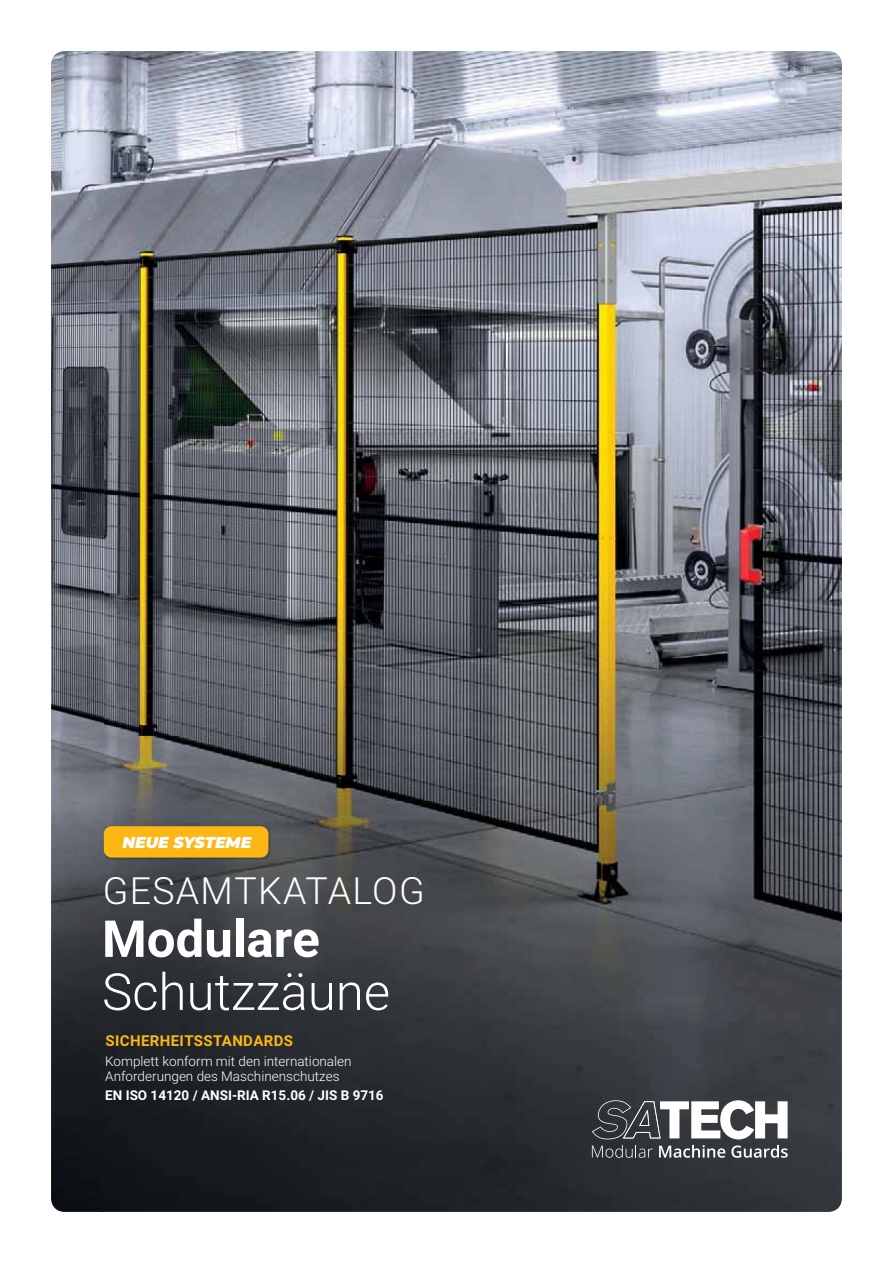
<style>
.page{position:relative;width:893px;height:1263px;background:#fff}
.page>*{position:absolute;margin:0;border:0;box-sizing:border-box;transform-origin:0 0}
.t1{font:300 51px "Roboto";color:#fff}
.t2{font:700 51px "Roboto";color:#fff}
.t3{font:300 37.5px "Roboto";letter-spacing:.035em;color:#fff}
.t4{font:italic 900 15.75px "Montserrat";color:#fff}
.t5{font:700 15px "Roboto";letter-spacing:.025em;color:#fdb714}
.t6{font:300 13.5px/15px "Roboto";color:#fff}
.t7{font:700 13.5px "Roboto";color:#fff}
</style>
<div class="page">
<img style="left:103px;top:51px;width:739px;height:685px">
<img style="left:51px;top:51px;width:52px;height:1161px">
<img style="left:102px;top:736px;width:740px;height:476px">
<svg style="left:592px;top:1145px;width:61px;height:13px"></svg>
<svg style="left:659px;top:1145px;width:66px;height:13px"></svg>
<svg style="left:731px;top:1145px;width:57px;height:13px"></svg>
<svg style="left:592px;top:1100px;width:196px;height:39px"></svg>
<img style="left:104px;top:827px;width:167px;height:33px">
<div style="left:104px;top:826px;width:164px;height:31px;background:#fdb714;border-radius:8px"></div>
<p class="t4" style="left:122px;top:833px;width:131px">NEUE SYSTEME</p>
<h2 class="t3" style="left:103px;top:876px;width:323px">GESAMTKATALOG</h2>
<h1 class="t2" style="left:102px;top:919px;width:219px">Modulare</h1>
<h1 class="t1" style="left:102px;top:972px;width:290px">Schutzzäune</h1>
<p class="t5" style="left:105px;top:1035px;width:189px">SICHERHEITSSTANDARDS</p>
<p class="t6" style="left:105px;top:1055px;width:248px">Komplett konform mit den internationalen<br>Anforderungen des Maschinenschutzes</p>
<p class="t7" style="left:105px;top:1090px;width:280px">EN ISO 14120 / ANSI-RIA R15.06 / JIS B 9716</p>
</div>
